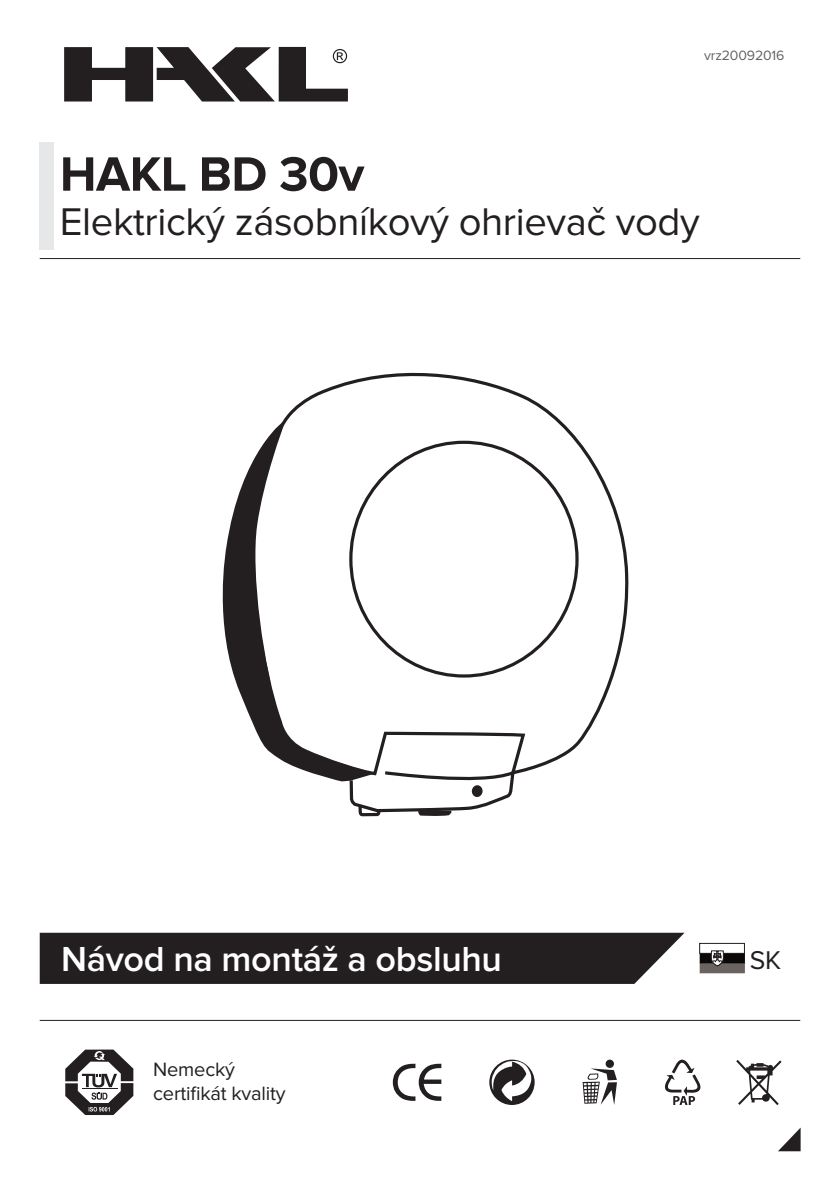
<style>
.page{position:relative;width:840px;height:1191px;background:#fff}
.page>*{position:absolute;margin:0;border:0;box-sizing:border-box;transform-origin:0 0}
.t1{font:700 50px "Proxima Nova";letter-spacing:-.01em;color:#231f20}
.t2{font:40px "Proxima Nova";letter-spacing:-.01em;color:#231f20}
.t3{font:600 36px "Proxima Nova";letter-spacing:-.01em;color:#fff}
.t4{font:26.6px "Proxima Nova";color:#231f20}
.t5{font:20px/24px "Proxima Nova";letter-spacing:-.01em;color:#231f20}
.t6{font:14px "Proxima Nova";letter-spacing:-.01em;color:#636366}
</style>
<div class="page">
<svg style="left:40px;top:932px;width:644px;height:52px;background:#332f30"></svg>
<svg style="left:64px;top:47px;width:284px;height:54px"></svg>
<hr style="left:40px;top:258px;width:759px;height:1px;background:#231f20">
<div style="left:40px;top:142px;width:14px;height:107px;background:#e6e7e9"></div>
<svg style="left:736px;top:1060px;width:45px;height:45px"></svg>
<div style="left:699px;top:943px;width:45px;height:10px;border:1px solid #231f20"></div>
<svg style="left:699px;top:950px;width:45px;height:23px"></svg>
<svg style="left:392px;top:1063px;width:49px;height:37px"></svg>
<svg style="left:489px;top:1062px;width:45px;height:43px"></svg>
<div style="left:605px;top:1059px;width:8px;height:9px;background:#231f20;border-radius:50%"></div>
<svg style="left:582px;top:1068px;width:34px;height:37px"></svg>
<svg style="left:665px;top:1059px;width:35px;height:46px"></svg>
<svg style="left:65px;top:1049px;width:68px;height:66px"></svg>
<hr style="left:40px;top:1020px;width:759px;height:1px;background:#231f20">
<svg style="left:778px;top:1128px;width:22px;height:23px"></svg>
<svg style="left:284px;top:372px;width:344px;height:410px"></svg>
<svg style="left:222px;top:419px;width:152px;height:362px"></svg>
<svg style="left:350px;top:439px;width:230px;height:623px"></svg>
<p class="t6" style="left:703px;top:49px;width:82px">vrz20092016</p>
<p class="t1" style="left:60px;top:151px;width:306px">HAKL BD 30v</p>
<p class="t2" style="left:60px;top:203px;width:641px">Elektrický zásobníkový ohrievač vody</p>
<p class="t3" style="left:61px;top:942px;width:442px">Návod na montáž a obsluhu</p>
<p class="t4" style="left:749px;top:947px;width:33px">SK</p>
<p class="t5" style="left:153px;top:1058px;width:134px">Nemecký certifikát kvality</p>
</div>
